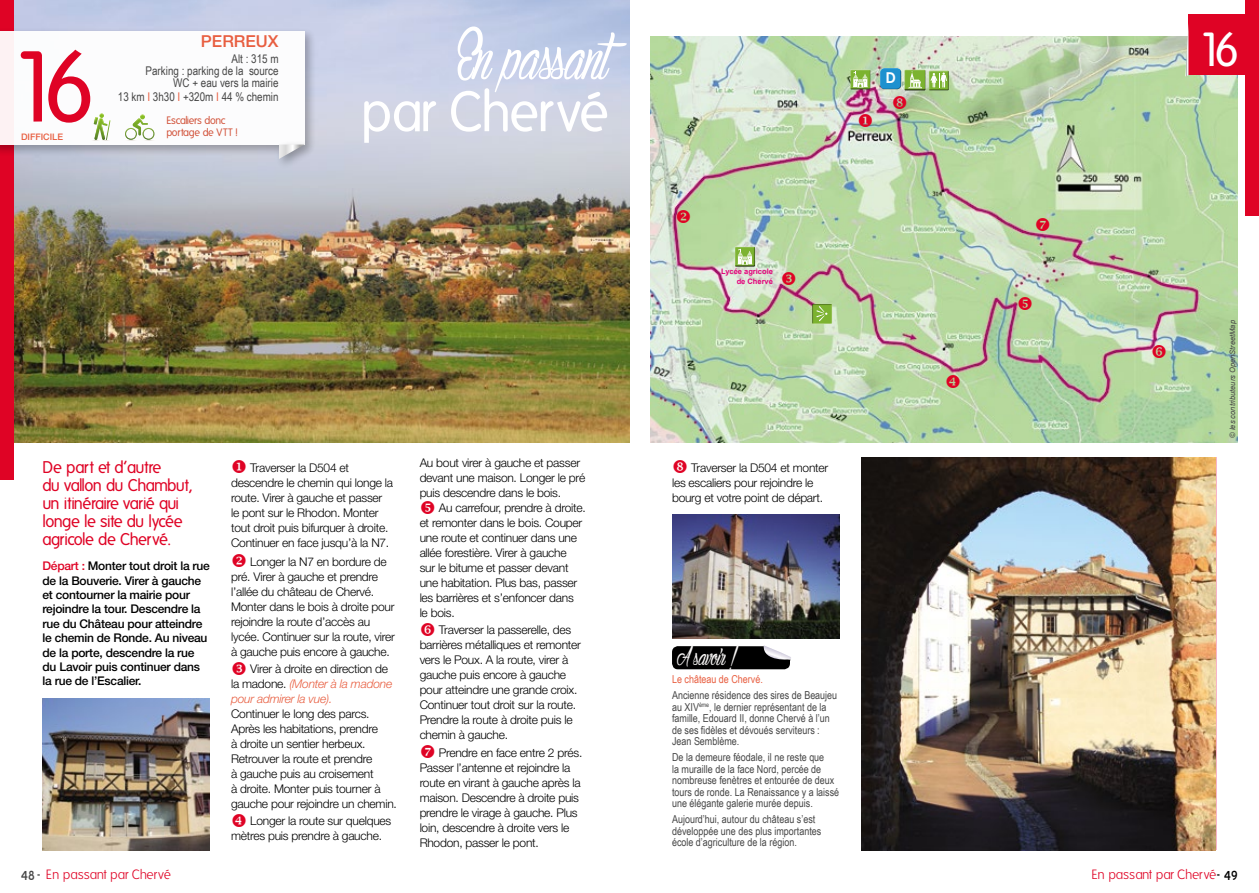
<style>
.page{position:relative;width:1259px;height:893px;background:#fff}
.page>*{position:absolute;margin:0;border:0;box-sizing:border-box;transform-origin:0 0}
.t1{font:97.5px "Folks";color:#df0325}
.t2{font:72px "Authentic Hilton";color:#fff}
.t3{font:55.2px "Folks";letter-spacing:-.03em;color:#fff}
.t4{font:46.5px "Folks";color:#fff}
.t5{font:27px "Authentic Hilton";color:#faf8f7}
.t6{font:16.5px/18px "Folks";letter-spacing:-.035em;color:#df0325}
.t7{font:500 16.5px "Helvetica Neue LT";color:#e85e40}
.t8{font:16.5px "Blue Highway";color:#464646}
.t9{font:16.5px "Blue Highway";color:#000}
.t10{font:700 15px "Century Gothic";color:#fff}
.t11{font:300 13.5px "Folks";letter-spacing:-.025em;color:#df0325}
.t12{font:300 12px/15px "Helvetica Neue LT";letter-spacing:-.02em;color:#000}
.t13{font:500 12px/14.4px "Helvetica Neue LT";letter-spacing:-.02em;color:#000}
.t14{font:12px/12px "Arial Narrow";color:#464646;text-align:right}
.t15{font:10.95px/11.6px "Arial Narrow";color:#464646}
.t16{font:10.95px "Arial Narrow";color:#e85e40}
.t17{font:10.5px/11.7px "Folks";letter-spacing:-.035em;color:#d2553d}
.t18{font:500 9px "Helvetica Neue LT";color:#e85e40}
.t19{font:italic 7.5px "Arial";color:#464646}
.t20{font:700 7.5px/10.2px "Arial";color:#e3007a;text-align:right}
.s1{color:#e85e40}
.s2{color:#df0325}
.s3{font-style:italic;color:#e85e40}
</style>
<div class="page">
<img style="left:861px;top:457px;width:355px;height:393px">
<img style="left:14px;top:0;width:615px;height:442px">
<div style="left:0;top:0;width:14px;height:479px;background:#df0325"></div>
<img style="left:651px;top:36px;width:586px;height:406px">
<div style="left:1188px;top:14px;width:61px;height:61px;background:#df0325"></div>
<div style="left:1245px;top:0;width:14px;height:215px;background:#df0325"></div>
<svg style="left:1185px;top:36px;width:3px;height:40px"></svg>
<img style="left:43px;top:699px;width:167px;height:151px">
<div style="left:0;top:27px;width:317px;height:130px;background:#000;opacity:.3"></div>
<div style="left:0;top:31px;width:304px;height:114px;background:#fff"></div>
<div style="left:275px;top:141px;width:40px;height:29px;background:#000;opacity:.3"></div>
<svg style="left:279px;top:145px;width:25px;height:14px"></svg>
<svg style="left:672px;top:645px;width:119px;height:24px"></svg>
<svg style="left:93px;top:113px;width:18px;height:28px"></svg>
<svg style="left:125px;top:115px;width:30px;height:26px"></svg>
<div style="left:902px;top:68px;width:25px;height:22px;background:#fff;opacity:.75"></div>
<div style="left:902px;top:69px;width:25px;height:23px;background:#000;opacity:.75"></div>
<div style="left:879px;top:67px;width:23px;height:20px;background:#fff;opacity:.75"></div>
<div style="left:879px;top:69px;width:23px;height:21px;background:#000;opacity:.75"></div>
<div style="left:885px;top:72px;width:12px;height:13px;background:#1d91cf"></div>
<div style="left:927px;top:68px;width:23px;height:22px;background:#e0eada"></div>
<div style="left:927px;top:70px;width:23px;height:20px;background:#000;opacity:.75"></div>
<div style="left:734px;top:245px;width:22px;height:22px;background:#fff;opacity:.75"></div>
<div style="left:734px;top:247px;width:23px;height:20px;background:#000;opacity:.75"></div>
<div style="left:810px;top:304px;width:23px;height:22px;background:#fff;opacity:.75"></div>
<div style="left:810px;top:302px;width:23px;height:22px;background:#000;opacity:.75"></div>
<div style="left:849px;top:68px;width:23px;height:21px;background:#fff;opacity:.75"></div>
<div style="left:849px;top:69px;width:23px;height:21px;background:#000;opacity:.75"></div>
<img style="left:672px;top:514px;width:167px;height:124px">
<svg style="left:1018px;top:297px;width:13px;height:13px"></svg>
<svg style="left:782px;top:272px;width:13px;height:13px"></svg>
<svg style="left:947px;top:375px;width:13px;height:13px"></svg>
<svg style="left:1036px;top:218px;width:13px;height:13px"></svg>
<svg style="left:893px;top:96px;width:13px;height:13px"></svg>
<svg style="left:1152px;top:345px;width:13px;height:13px"></svg>
<svg style="left:859px;top:113px;width:13px;height:14px"></svg>
<svg style="left:677px;top:210px;width:13px;height:13px"></svg>
<h1 class="t1" style="left:10px;top:34px;width:87px">16</h1>
<p class="t18" style="left:21px;top:132px;width:44px">DIFFICILE</p>
<h3 class="t7" style="left:201px;top:31px;width:79px">PERREUX</h3>
<p class="t14" style="left:146px;top:53px;width:134px">Alt : 315 m<br>Parking : parking de la source<br>WC + eau vers la mairie</p>
<p class="t14" style="left:118px;top:90px;width:162px">13 km <span class="s1">I</span> 3h30 <span class="s1">I</span> +320m <span class="s1">I</span> 44 % chemin</p>
<p class="t17" style="left:167px;top:115px;width:73px">Escaliers donc portage de VTT !</p>
<h2 class="t2" style="left:455px;top:15px;width:155px">En passant</h2>
<h3 class="t3" style="left:361px;top:82px;width:250px">par Chervé</h3>
<p class="t20" style="left:721px;top:267px;width:53px">Lycée agricole de Chervé</p>
<p class="t10" style="left:885px;top:66px;width:12px">D</p>
<h3 class="t6" style="left:43px;top:458px;width:151px">De part et d’autre<br>du vallon du Chambut, un itinéraire varié qui longe le site du lycée agricole de Chervé.</h3>
<p class="t13" style="left:43px;top:559px;width:169px"><span class="s2">Départ :</span> Monter tout droit la rue de la Bouverie. Virer à gauche et contourner la mairie pour rejoindre la tour. Descendre la rue du Château pour atteindre le chemin de Ronde. Au niveau de la porte, descendre la rue du Lavoir puis continuer dans la rue de l’Escalier.</p>
<p class="t12" style="left:231px;top:460px;width:163px"><span class="s2">◆</span> Traverser la D504 et descendre le chemin qui longe la route. Virer à gauche et passer le pont sur le Rhodon. Monter tout droit puis bifurquer à droite.<br>Continuer en face jusqu’à la N7.</p>
<p class="t12" style="left:231px;top:554px;width:165px"><span class="s2">❖</span> Longer la N7 en bordure de pré. Virer à gauche et prendre l’allée du château de Chervé.<br>Monter dans le bois à droite pour rejoindre la route d’accès au lycée. Continuer sur la route, virer à gauche puis encore à gauche.</p>
<p class="t12" style="left:231px;top:661px;width:163px;text-indent:19px">Virer à droite en direction de la madone. <span class="s3">(Monter à la madone pour admirer la vue).</span></p>
<p class="t12" style="left:231px;top:706px;width:167px">Continuer le long des parcs.<br>Après les habitations, prendre<br>à droite un sentier herbeux.<br>Retrouver la route et prendre<br>à gauche puis au croisement<br>à droite. Monter puis tourner à gauche pour rejoindre un chemin.</p>
<p class="t12" style="left:231px;top:813px;width:162px;text-indent:19px">Longer la route sur quelques mètres puis prendre à gauche.</p>
<p class="t12" style="left:420px;top:455px;width:167px">Au bout virer à gauche et passer devant une maison. Longer le pré puis descendre dans le bois.</p>
<p class="t12" style="left:420px;top:500px;width:168px;text-indent:19px">Au carrefour, prendre à droite. et remonter dans le bois. Couper une route et continuer dans une allée forestière. Virer à gauche<br>sur le bitume et passer devant une habitation. Plus bas, passer les barrières et s’enfoncer dans<br>le bois.</p>
<p class="t12" style="left:420px;top:622px;width:163px;text-indent:19px">Traverser la passerelle, des barrières métalliques et remonter vers le Poux. A la route, virer à gauche puis encore à gauche pour atteindre une grande croix.<br>Continuer tout droit sur la route.<br>Prendre la route à droite puis le chemin à gauche.</p>
<p class="t12" style="left:420px;top:744px;width:164px;text-indent:19px">Prendre en face entre 2 prés.<br>Passer l’antenne et rejoindre la route en virant à gauche après la maison. Descendre à droite puis prendre le virage à gauche. Plus loin, descendre à droite vers le<br>Rhodon, passer le pont.</p>
<p class="t12" style="left:672px;top:460px;width:158px;text-indent:19px">Traverser la D504 et monter les escaliers pour rejoindre le bourg et votre point de départ.</p>
<h3 class="t5" style="left:677px;top:641px;width:64px">A savoir !</h3>
<p class="t16" style="left:672px;top:671px;width:92px">Le château de Chervé.</p>
<p class="t15" style="left:672px;top:689px;width:167px">Ancienne résidence des sires de Beaujeu au XIV<sup>ème</sup>, le dernier représentant de la famille, Edouard II, donne Chervé à l’un de ses fidèles et dévoués serviteurs :<br>Jean Semblème.</p>
<p class="t15" style="left:672px;top:751px;width:169px">De la demeure féodale, il ne reste que<br>la muraille de la face Nord, percée de nombreuse fenètres et entourée de deux tours de ronde. La Renaissance y a laissé une élégante galerie murée depuis.</p>
<p class="t15" style="left:672px;top:813px;width:151px">Aujourd’hui, autour du château s’est développée une des plus importantes école d’agriculture de la région.</p>
<h3 class="t4" style="left:1198px;top:24px;width:42px">16</h3>
<p class="t19" style="left:1227px;top:438px;width:119px;rotate:-90deg">© les contributeurs OpenStreetMap</p>
<p class="t11" style="left:46px;top:868px;width:126px">En passant par Chervé</p>
<p class="t11" style="left:1091px;top:868px;width:126px">En passant par Chervé</p>
<h3 class="t8" style="left:21px;top:868px;width:21px">48-</h3>
<h3 class="t9" style="left:1216px;top:868px;width:23px">- 49</h3>
</div>
